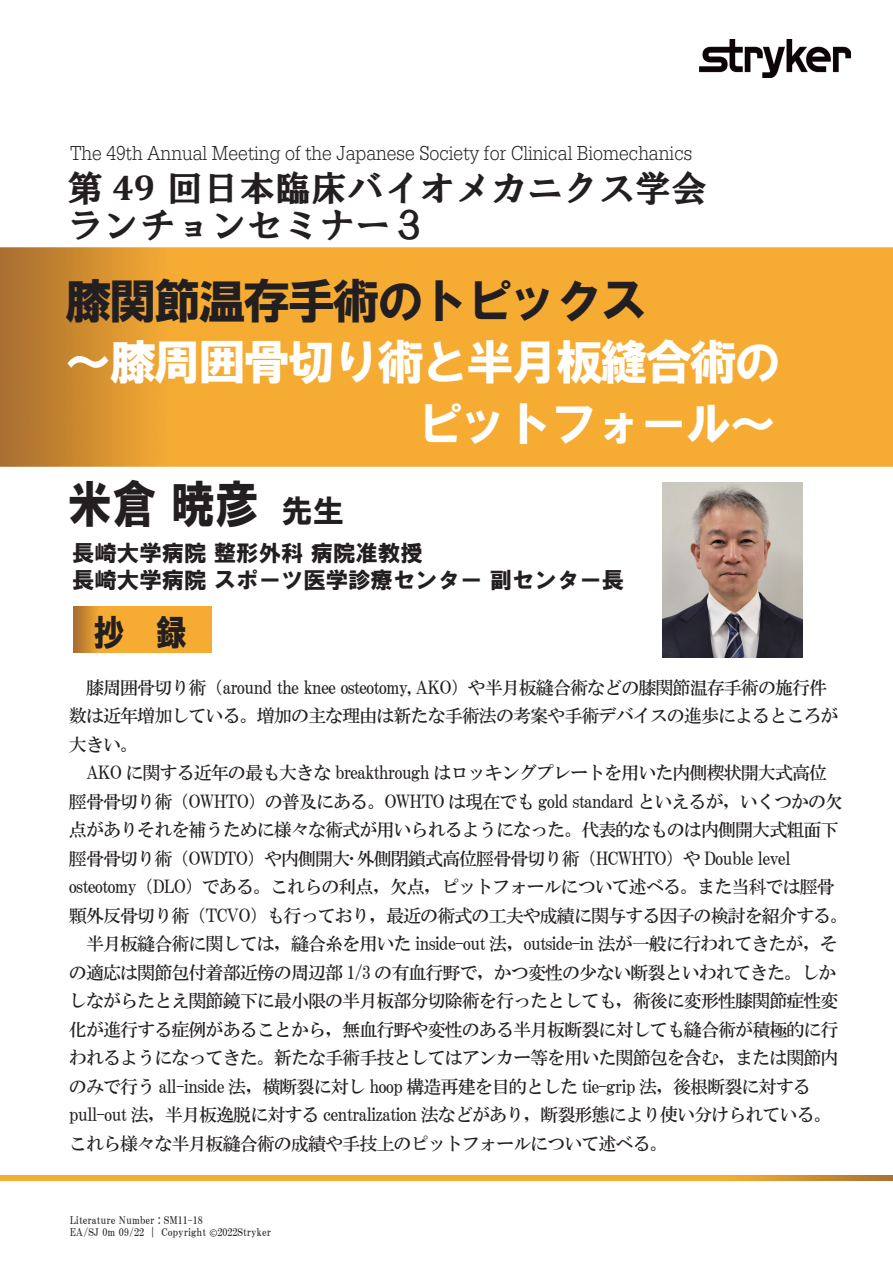
<style>
.page{position:relative;width:893px;height:1263px;background:#fff}
.page>*{position:absolute;margin:0;border:0;box-sizing:border-box;transform-origin:0 0}
.t1{font:51px "HGS Soei Kakugothic UB";color:#231f20;scale:.87 1}
.t2{font:48px/61.5px "HGS Soei Kakugothic UB";letter-spacing:-.07em;color:#fff;text-align:right}
.t3{font:48px "HGS Soei Kakugothic UB";letter-spacing:-.07em;color:#231f20}
.t4{font:36px/37px "HGS Soei Presence EB";color:#231f20}
.t5{font:36px "HGS Soei Kakugothic UB";color:#231f20;scale:.87 1}
.t6{font:31.5px "HGS Soei Kakugothic UB";color:#231f20}
.t7{font:22.5px/27px "HGS Soei Kakugothic UB";letter-spacing:-.005em;color:#231f20}
.t8{font:300 21px "URW Egyptienne TOT";color:#231f20;scale:.87 1}
.t9{font:18px/28.5px "HGS Mincho B";letter-spacing:-.05em;color:#231f20}
.t10{font:10.5px/12.1px "HGS Mincho B";color:#231f20}
.s1{font-family:"Cambria";font-weight:700}
.s2{font-family:"Koz Go Pr 6 N"}
</style>
<div class="page">
<img style="left:0;top:247px;width:893px;height:220px">
<img style="left:699px;top:39px;width:152px;height:38px">
<img style="left:0;top:1176px;width:893px;height:4px">
<img style="left:662px;top:483px;width:141px;height:174px">
<img style="left:73px;top:606px;width:139px;height:47px">
<p class="t8" style="left:70px;top:141px;width:717px">The 49th Annual Meeting of the Japanese Society for Clinical Biomechanics</p>
<h3 class="t4" style="left:68px;top:170px;width:677px">第 <span class="s1">49</span> 回日本臨床バイオメカニクス学会　ランチョンセミナー３</h3>
<h2 class="t3" style="left:64px;top:277px;width:630px">膝関節温存手術のトピックス　</h2>
<h2 class="t2" style="left:64px;top:331px;width:719px">～膝周囲骨切り術と半月板縫合術のピットフォール～</h2>
<h1 class="t1" style="left:68px;top:478px;width:221px">米倉 暁彦</h1>
<h3 class="t6" style="left:281px;top:495px;width:64px">先生</h3>
<p class="t7" style="left:72px;top:539px;width:554px">長崎大学病院 整形外科 病院准教授<br>長崎大学病院 スポーツ医学診療センター 副センター長</p>
<h3 class="t5" style="left:93px;top:614px;width:110px">抄　録</h3>
<p class="t9" style="left:69px;top:673px;width:781px">　膝周囲骨切り術（around the knee osteotomy, AKO）や半月板縫合術などの膝関節温存手術の施行件数は近年増加している。増加の主な理由は新たな手術法の考案や手術デバイスの進歩によるところが大きい。<br>　AKO に関する近年の最も大きな breakthrough はロッキングプレートを用いた内側楔状開大式高位脛骨骨切り術（OWHTO）の普及にある。OWHTO は現在でも gold standard といえるが，いくつかの欠点がありそれを補うために様々な術式が用いられるようになった。代表的なものは内側開大式粗面下脛骨骨切り術（OWDTO）や内側開大･外側閉鎖式高位脛骨骨切り術（HCWHTO）や Double level osteotomy（DLO）である。これらの利点，欠点，ピットフォールについて述べる。また当科では脛骨顆外反骨切り術（TCVO）も行っており，最近の術式の工夫や成績に関与する因子の検討を紹介する。　半月板縫合術に関しては，縫合糸を用いた inside-out 法，outside-in 法が一般に行われてきたが，その適応は関節包付着部近傍の周辺部 1/3 の有血行野で，かつ変性の少ない断裂といわれてきた。しかしながらたとえ関節鏡下に最小限の半月板部分切除術を行ったとしても，術後に変形性膝関節症性変化が進行する症例があることから，無血行野や変性のある半月板断裂に対しても縫合術が積極的に行われるようになってきた。新たな手術手技としてはアンカー等を用いた関節包を含む，または関節内のみで行う all-inside 法，横断裂に対し hoop 構造再建を目的とした tie-grip 法，後根断裂に対するpull-out 法，半月板逸脱に対する centralization 法などがあり，断裂形態により使い分けられている。これら様々な半月板縫合術の成績や手技上のピットフォールについて述べる。</p>
<p class="t10" style="left:70px;top:1214px;width:203px">Literature Number : SM11-18<br>EA/SJ 0m 09/22 ｜ Copyright <span class="s2">©</span>2022Stryker</p>
</div>
